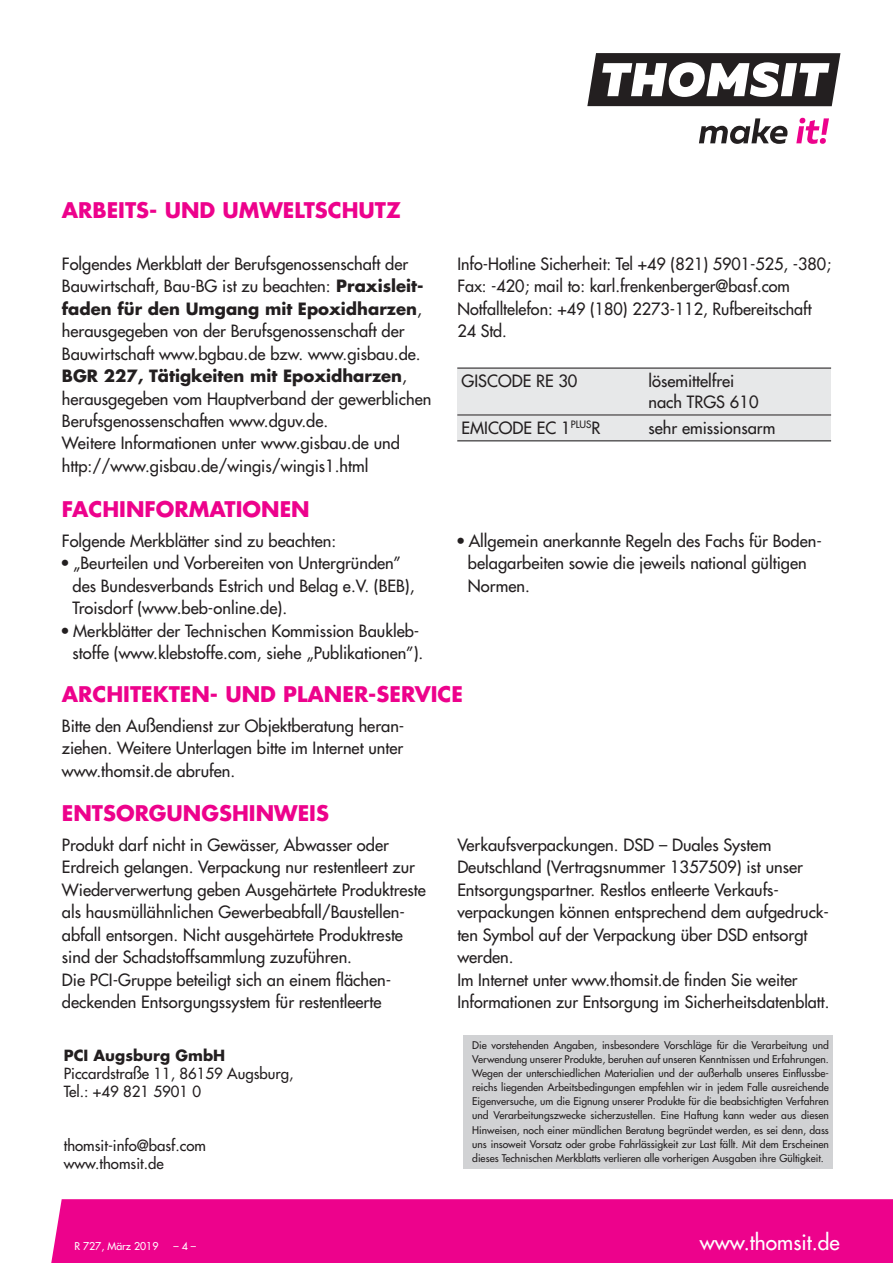
<style>
.page{position:relative;width:893px;height:1263px;background:#fff}
.page>*{position:absolute;margin:0;border:0;box-sizing:border-box;transform-origin:0 0}
.t1{font:700 21px "Futura";color:#ed028c}
.t2{font:21px "Futura";color:#fff}
.t3{font:16.5px/22.5px "Futura";color:#231f20}
.t4{font:15px/18px "Futura";color:#231f20}
.t5{font:700 15px "Futura";color:#231f20}
.t6{font:10.5px "Futura";color:#fff}
.t7{font:10.35px/14.1px "Futura";color:#231f20;text-align:justify}
.s1{font-weight:700}
.s2{font-stretch:condensed}
</style>
<div class="page">
<svg style="left:587px;top:53px;width:253px;height:53px"></svg>
<svg style="left:699px;top:118px;width:89px;height:26px"></svg>
<svg style="left:796px;top:118px;width:33px;height:26px"></svg>
<div style="left:51px;top:1199px;width:842px;height:64px;background:#ed028c"></div>
<div style="left:463px;top:1035px;width:370px;height:134px;background:#d1d2d4"></div>
<div style="left:457px;top:368px;width:187px;height:47px;background:#e7e8e9"></div>
<div style="left:644px;top:368px;width:187px;height:47px;background:#e7e8e9"></div>
<div style="left:457px;top:415px;width:187px;height:26px;background:#e7e8e9"></div>
<div style="left:644px;top:415px;width:187px;height:26px;background:#e7e8e9"></div>
<hr style="left:457px;top:368px;width:374px;height:1px;background:#231f20">
<hr style="left:457px;top:415px;width:374px;height:1px;background:#231f20">
<hr style="left:457px;top:440px;width:374px;height:1px;background:#231f20">
<p class="t1" style="left:62px;top:200px;width:341px">ARBEITS- UND UMWELTSCHUTZ</p>
<p class="t3" style="left:62px;top:253px;width:371px">Folgendes Merkblatt der Berufsgenossenschaft der Bauwirtschaft, Bau-BG ist zu beachten: <span class="s1">Praxisleit&shy;faden für den Umgang mit Epoxidharzen</span>, herausgegeben von der Berufsgenossenschaft der Bauwirtschaft www.bgbau.de bzw. www.gisbau.de.<br><span class="s1">BGR 227, Tätigkeiten mit Epoxidharzen</span>, herausgegeben vom Hauptverband der gewerblichen Berufsgenossenschaften www.dguv.de.<br>Weitere Informationen unter www.gisbau.de und http://www.gisbau.de/wingis/wingis1.html</p>
<p class="t3" style="left:457px;top:253px;width:375px">Info-Hotline Sicherheit: Tel +49 (821) 5901-525, -380; Fax: -420; mail to: karl.frenkenberger@basf.com Notfalltelefon: +49 (180) 2273-112, Rufbereitschaft 24 Std.</p>
<p class="t3" style="left:462px;top:371px;width:117px">GISCODE RE 30</p>
<p class="t3" style="left:648px;top:372px;width:112px;line-height:21px">lösemittelfrei nach TRGS 610</p>
<p class="t3" style="left:462px;top:418px;width:140px">EMICODE EC 1<sup>PLUS</sup>R</p>
<p class="t3" style="left:648px;top:418px;width:128px">sehr emissionsarm</p>
<p class="t1" style="left:62px;top:500px;width:249px">FACHINFORMATIONEN</p>
<p class="t3" style="left:62px;top:530px;width:276px">Folgende Merkblätter sind zu beachten:</p>
<p class="t3" style="left:72px;top:553px;width:344px;text-indent:-11px"><span class="s2">•</span> „Beurteilen und Vorbereiten von Untergründen” des Bundesverbands Estrich und Belag e.V. (BEB),<br>Troisdorf (www.beb-online.de).</p>
<p class="t3" style="left:62px;top:620px;width:363px;text-align:right"><span class="s2">•</span> Merkblätter der Technischen Kommission Baukleb&shy;stoffe (www.klebstoffe.com, siehe „Publikationen”).</p>
<p class="t3" style="left:468px;top:530px;width:355px;text-indent:-11px"><span class="s2">•</span> Allgemein anerkannte Regeln des Fachs für Boden&shy;belagarbeiten sowie die jeweils national gültigen<br>Normen.</p>
<p class="t1" style="left:62px;top:685px;width:403px">ARCHITEKTEN- UND PLANER-SERVICE</p>
<p class="t3" style="left:62px;top:715px;width:344px;text-align:justify">Bitte den Außendienst zur Objektberatung heran&shy;ziehen. Weitere Unterlagen bitte im Internet unter www.thomsit.de abrufen.</p>
<p class="t1" style="left:62px;top:804px;width:269px">ENTSORGUNGSHINWEIS</p>
<p class="t3" style="left:62px;top:834px;width:366px">Produkt darf nicht in Gewässer, Abwasser oder Erdreich gelangen. Verpackung nur restentleert zur Wiederverwertung geben Ausgehärtete Produktreste als hausmüllähnlichen Gewerbeabfall/Baustellen&shy;abfall entsorgen. Nicht ausgehärtete Produktreste sind der Schadstoffsammlung zuzuführen.<br>Die PCI-Gruppe beteiligt sich an einem flächen&shy;deckenden Entsorgungssystem für restentleerte</p>
<p class="t3" style="left:457px;top:834px;width:374px">Verkaufsverpackungen. DSD – Duales System Deutschland (Vertragsnummer 1357509) ist unser Entsorgungspartner. Restlos entleerte Verkaufs&shy;verpackungen können entsprechend dem aufgedruck&shy;ten Symbol auf der Verpackung über DSD entsorgt werden.<br>Im Internet unter www.thomsit.de finden Sie weiter Informationen zur Entsorgung im Sicherheitsdatenblatt.</p>
<p class="t5" style="left:64px;top:1048px;width:163px">PCI Augsburg GmbH</p>
<p class="t4" style="left:64px;top:1065px;width:231px">Piccardstraße 11, 86159 Augsburg,<br>Tel.: +49 821 5901 0</p>
<p class="t4" style="left:64px;top:1137px;width:144px">thomsit-info@basf.com www.thomsit.de</p>
<p class="t7" style="left:472px;top:1039px;width:358px">Die vorstehenden Angaben, insbesondere Vorschläge für die Verarbeitung und Verwendung unserer Produkte, beruhen auf unseren Kenntnissen und Erfahrungen.<br>Wegen der unterschiedlichen Materialien und der außerhalb unseres Einflussbe&shy;reichs liegenden Arbeitsbedingungen empfehlen wir in jedem Falle ausreichende Eigenversuche, um die Eignung unserer Produkte für die beabsichtigten Verfahren und Verarbeitungszwecke sicherzustellen. Eine Haftung kann weder aus diesen Hinweisen, noch einer mündlichen Beratung begründet werden, es sei denn, dass uns insoweit Vorsatz oder grobe Fahrlässigkeit zur Last fällt. Mit dem Erscheinen dieses Technischen Merkblatts verlieren alle vorherigen Ausgaben ihre Gültigkeit.</p>
<p class="t6" style="left:74px;top:1241px;width:85px">R 727, März 2019</p>
<p class="t6" style="left:174px;top:1241px;width:24px">–4–</p>
<p class="t2" style="left:700px;top:1232px;width:141px">www.thomsit.de</p>
</div>
